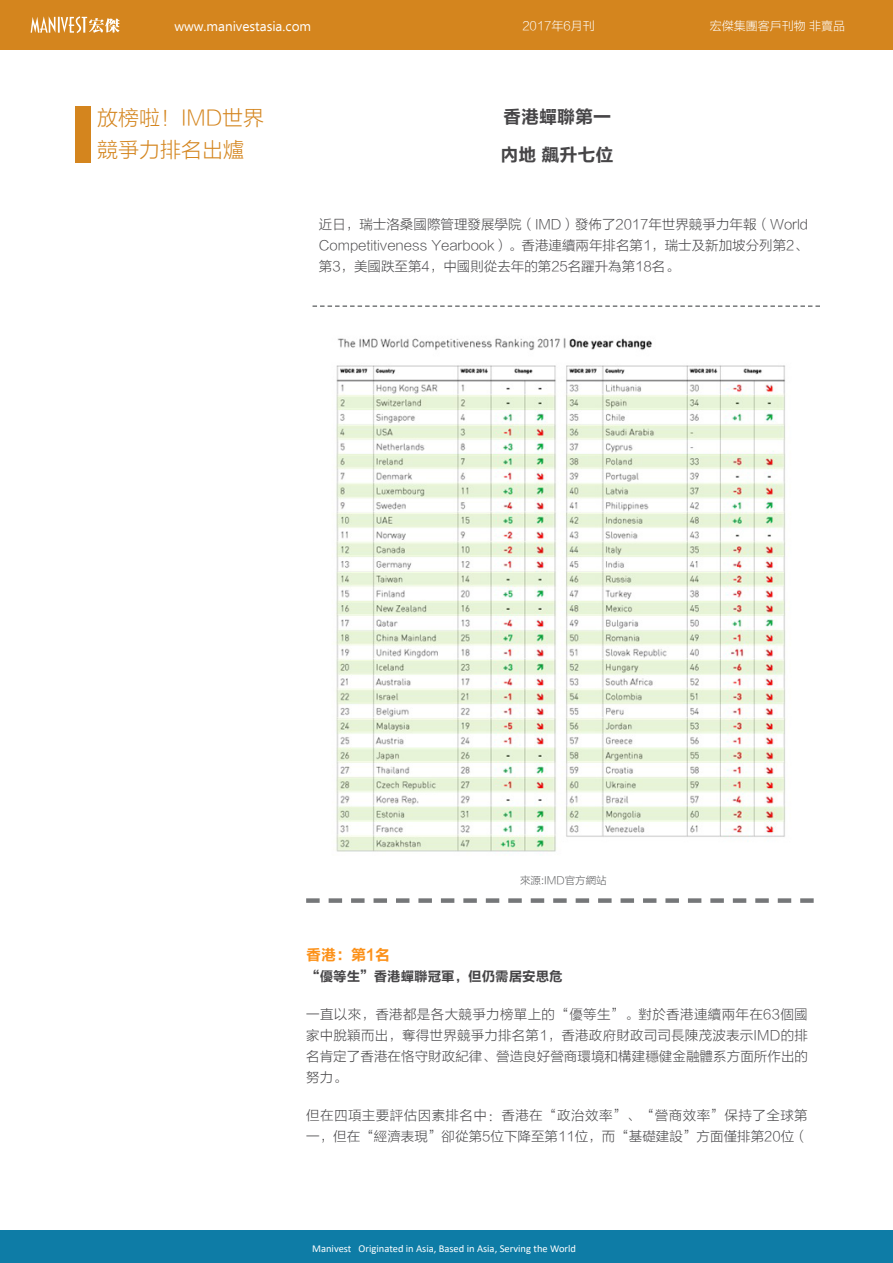
<style>
.page{position:relative;width:893px;height:1263px;background:#fff}
.page>*{position:absolute;margin:0;border:0;box-sizing:border-box;transform-origin:0 0}
.t1{font:21px/32.4px "FZLTKHK GBK1 0";color:#d4851e}
.t2{font:18px/38px "FZLTCHK GBK1 0";color:#464547}
.t3{font:15px "FZLTCHK GBK1 0";color:#fc9119}
.t4{font:13.5px/21px "FZLTKHK GBK1 0";letter-spacing:.005em;color:#464547;text-align:justify}
.t5{font:13.5px "Ebrima";color:#fff}
.t6{font:13.5px "FZLTCHK GBK1 0";color:#464547}
.t7{font:12px "FZLTKHK GBK1 0";color:#fff}
.t8{font:10.5px "Calibri";color:#fff}
.t9{font:10.5px "FZLTKHK GBK1 0";color:#58595b}
</style>
<div class="page">
<div style="left:0;top:0;width:893px;height:50px;background:#d4851e"></div>
<svg style="left:31px;top:16px;width:89px;height:17px"></svg>
<div style="left:0;top:1231px;width:893px;height:32px;background:#0e7ca6"></div>
<svg style="left:313px;top:305px;width:507px;height:2px"></svg>
<svg style="left:306px;top:898px;width:508px;height:5px"></svg>
<img style="left:336px;top:338px;width:450px;height:514px">
<div style="left:75px;top:106px;width:16px;height:57px;background:#d4851e"></div>
<p class="t5" style="left:174px;top:16px;width:138px">www.manivestasia.com</p>
<p class="t7" style="left:710px;top:19px;width:137px">宏傑集團客戶刊物 非賣品</p>
<p class="t7" style="left:522px;top:19px;width:74px">2017年6月刊</p>
<h1 class="t1" style="left:97px;top:102px;width:169px">放榜啦！IMD世界競爭力排名出爐</h1>
<h2 class="t2" style="left:501px;top:98px;width:114px">香港蟬聯第一內地 飆升七位</h2>
<p class="t4" style="left:319px;top:214px;width:491px">近日，瑞士洛桑國際管理發展學院（IMD）發佈了2017年世界競爭力年報（World Competitiveness Yearbook）。香港連續兩年排名第1，瑞士及新加坡分列第2、第3，美國跌至第4，中國則從去年的第25名躍升為第18名。</p>
<p class="t9" style="left:520px;top:875px;width:88px">來源:IMD官方網站</p>
<p class="t3" style="left:306px;top:947px;width:86px">香港：第1名</p>
<p class="t6" style="left:306px;top:969px;width:258px">“優等生”香港蟬聯冠軍，但仍需居安思危</p>
<p class="t4" style="left:306px;top:1004px;width:503px">一直以來，香港都是各大競爭力榜單上的“優等生”。對於香港連續兩年在63個國家中脫穎而出，奪得世界競爭力排名第1，香港政府財政司司長陳茂波表示IMD的排名肯定了香港在恪守財政紀律、營造良好營商環境和構建穩健金融體系方面所作出的努力。</p>
<p class="t4" style="left:306px;top:1105px;width:503px">但在四項主要評估因素排名中：香港在“政治效率”、“營商效率”保持了全球第一，但在“經濟表現”卻從第5位下降至第11位，而“基礎建設”方面僅排第20位（</p>
<p class="t8" style="left:312px;top:1241px;width:265px">Manivest Originated in Asia, Based in Asia, Serving the World</p>
</div>
